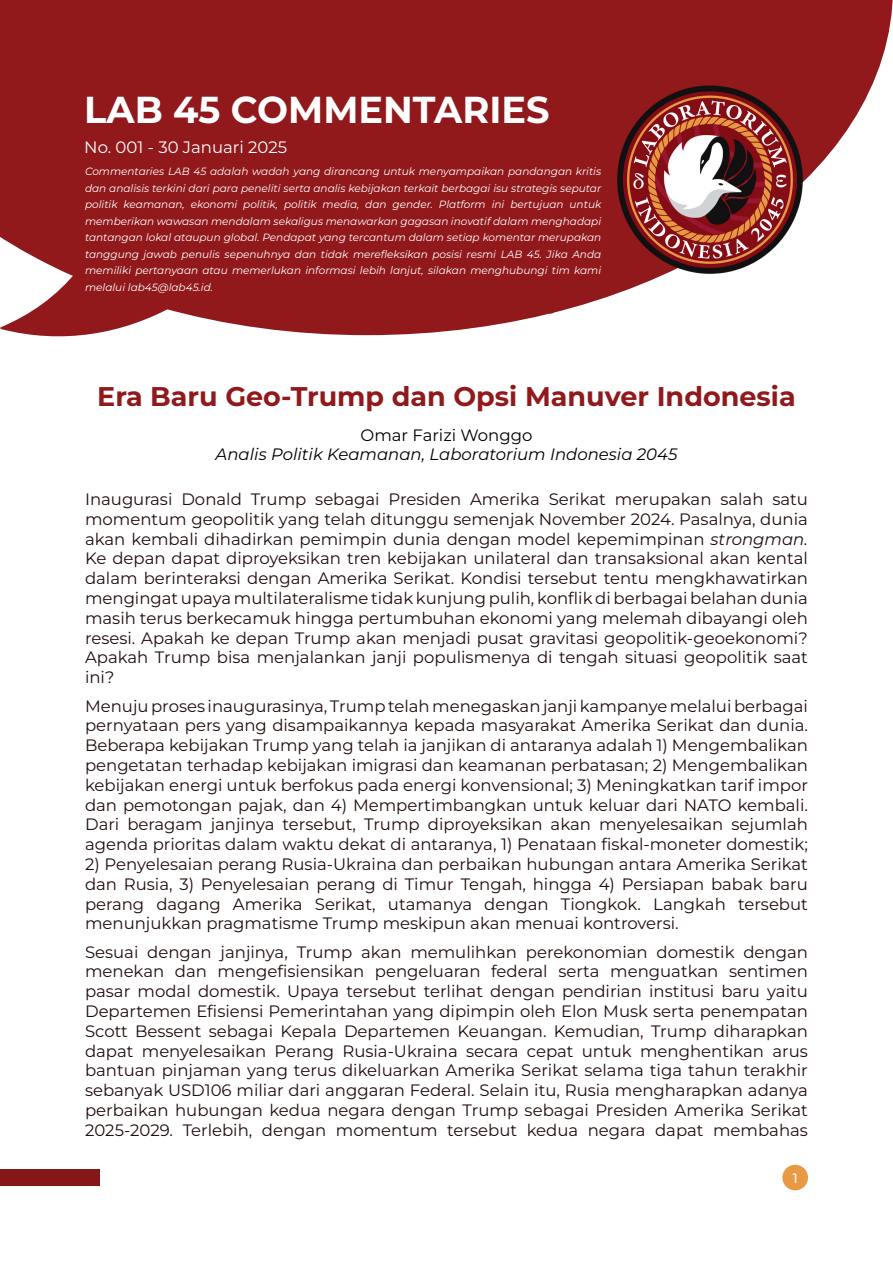
<style>
.page{position:relative;width:893px;height:1263px;background:#fff}
.page>*{position:absolute;margin:0;border:0;box-sizing:border-box;transform-origin:0 0}
.t1{font:700 37.5px "Montserrat";color:#fff}
.t2{font:700 27px "Montserrat";color:#90191c}
.t3{font:16.5px/19.8px "Montserrat";color:#220c0d;text-align:justify}
.t4{font:italic 16.5px "Montserrat";color:#000}
.t5{font:16.5px "Montserrat";color:#fff}
.t6{font:16.5px "Montserrat";color:#000}
.t7{font:500 13.5px "Montserrat";color:#fff}
.t8{font:italic 10.5px/16.5px "Montserrat";color:#fff;text-align:justify}
.s1{font-style:italic}
</style>
<div class="page">
<div style="left:0;top:1169px;width:99px;height:17px;background:#851719"></div>
<div style="left:782px;top:1165px;width:26px;height:25px;background:#e89943;border-radius:50%"></div>
<svg style="left:0;top:0;width:893px;height:335px;fill:#91191c"></svg>
<img style="left:610px;top:77px;width:202px;height:204px">
<hr style="left:341px;top:309px;width:211px;height:4px;background:#90191c">
<svg style="left:0;top:135px;width:295px;height:202px;fill:#91191c"></svg>
<h1 class="t1" style="left:84px;top:84px;width:467px">LAB 45 COMMENTARIES</h1>
<p class="t5" style="left:84px;top:136px;width:204px">No. 001 - 30 Januari 2025</p>
<p class="t8" style="left:85px;top:163px;width:518px">Commentaries LAB 45 adalah wadah yang dirancang untuk menyampaikan pandangan kritis dan analisis terkini dari para peneliti serta analis kebijakan terkait berbagai isu strategis seputar politik keamanan, ekonomi politik, politik media, dan gender. Platform ini bertujuan untuk memberikan wawasan mendalam sekaligus menawarkan gagasan inovatif dalam menghadapi tantangan lokal ataupun global. Pendapat yang tercantum dalam setiap komentar merupakan tanggung jawab penulis sepenuhnya dan tidak merefleksikan posisi resmi LAB 45. Jika Anda memiliki pertanyaan atau memerlukan informasi lebih lanjut, silakan menghubungi tim kami melalui lab45@lab45.id.</p>
<h2 class="t2" style="left:97px;top:378px;width:700px">Era Baru Geo-Trump dan Opsi Manuver Indonesia</h2>
<p class="t6" style="left:361px;top:424px;width:173px">Omar Farizi Wonggo</p>
<p class="t4" style="left:216px;top:444px;width:463px">Analis Politik Keamanan, Laboratorium Indonesia 2045</p>
<p class="t3" style="left:85px;top:489px;width:724px">Inaugurasi Donald Trump sebagai Presiden Amerika Serikat merupakan salah satu momentum geopolitik yang telah ditunggu semenjak November 2024. Pasalnya, dunia akan kembali dihadirkan pemimpin dunia dengan model kepemimpinan <span class="s1">strongman.<br></span>Ke depan dapat diproyeksikan tren kebijakan unilateral dan transaksional akan kental dalam berinteraksi dengan Amerika Serikat. Kondisi tersebut tentu mengkhawatirkan mengingat upaya multilateralisme tidak kunjung pulih, konflik di berbagai belahan dunia masih terus berkecamuk hingga pertumbuhan ekonomi yang melemah dibayangi oleh resesi. Apakah ke depan Trump akan menjadi pusat gravitasi geopolitik-geoekonomi?<br>Apakah Trump bisa menjalankan janji populismenya di tengah situasi geopolitik saat ini?</p>
<p class="t3" style="left:85px;top:695px;width:724px">Menuju proses inaugurasinya, Trump telah menegaskan janji kampanye melalui berbagai pernyataan pers yang disampaikannya kepada masyarakat Amerika Serikat dan dunia.<br>Beberapa kebijakan Trump yang telah ia janjikan di antaranya adalah 1) Mengembalikan pengetatan terhadap kebijakan imigrasi dan keamanan perbatasan; 2) Mengembalikan kebijakan energi untuk berfokus pada energi konvensional; 3) Meningkatkan tarif impor dan pemotongan pajak, dan 4) Mempertimbangkan untuk keluar dari NATO kembali.<br>Dari beragam janjinya tersebut, Trump diproyeksikan akan menyelesaikan sejumlah agenda prioritas dalam waktu dekat di antaranya, 1) Penataan fiskal-moneter domestik;</p>
<p class="t3" style="left:85px;top:854px;width:724px">2) Penyelesaian perang Rusia-Ukraina dan perbaikan hubungan antara Amerika Serikat dan Rusia, 3) Penyelesaian perang di Timur Tengah, hingga 4) Persiapan babak baru perang dagang Amerika Serikat, utamanya dengan Tiongkok. Langkah tersebut menunjukkan pragmatisme Trump meskipun akan menuai kontroversi.</p>
<p class="t3" style="left:85px;top:941px;width:724px">Sesuai dengan janjinya, Trump akan memulihkan perekonomian domestik dengan menekan dan mengefisiensikan pengeluaran federal serta menguatkan sentimen pasar modal domestik. Upaya tersebut terlihat dengan pendirian institusi baru yaitu Departemen Efisiensi Pemerintahan yang dipimpin oleh Elon Musk serta penempatan Scott Bessent sebagai Kepala Departemen Keuangan. Kemudian, Trump diharapkan dapat menyelesaikan Perang Rusia-Ukraina secara cepat untuk menghentikan arus bantuan pinjaman yang terus dikeluarkan Amerika Serikat selama tiga tahun terakhir sebanyak USD106 miliar dari anggaran Federal. Selain itu, Rusia mengharapkan adanya perbaikan hubungan kedua negara dengan Trump sebagai Presiden Amerika Serikat 2025-2029. Terlebih, dengan momentum tersebut kedua negara dapat membahas</p>
<p class="t7" style="left:793px;top:1169px;width:6px">1</p>
</div>
